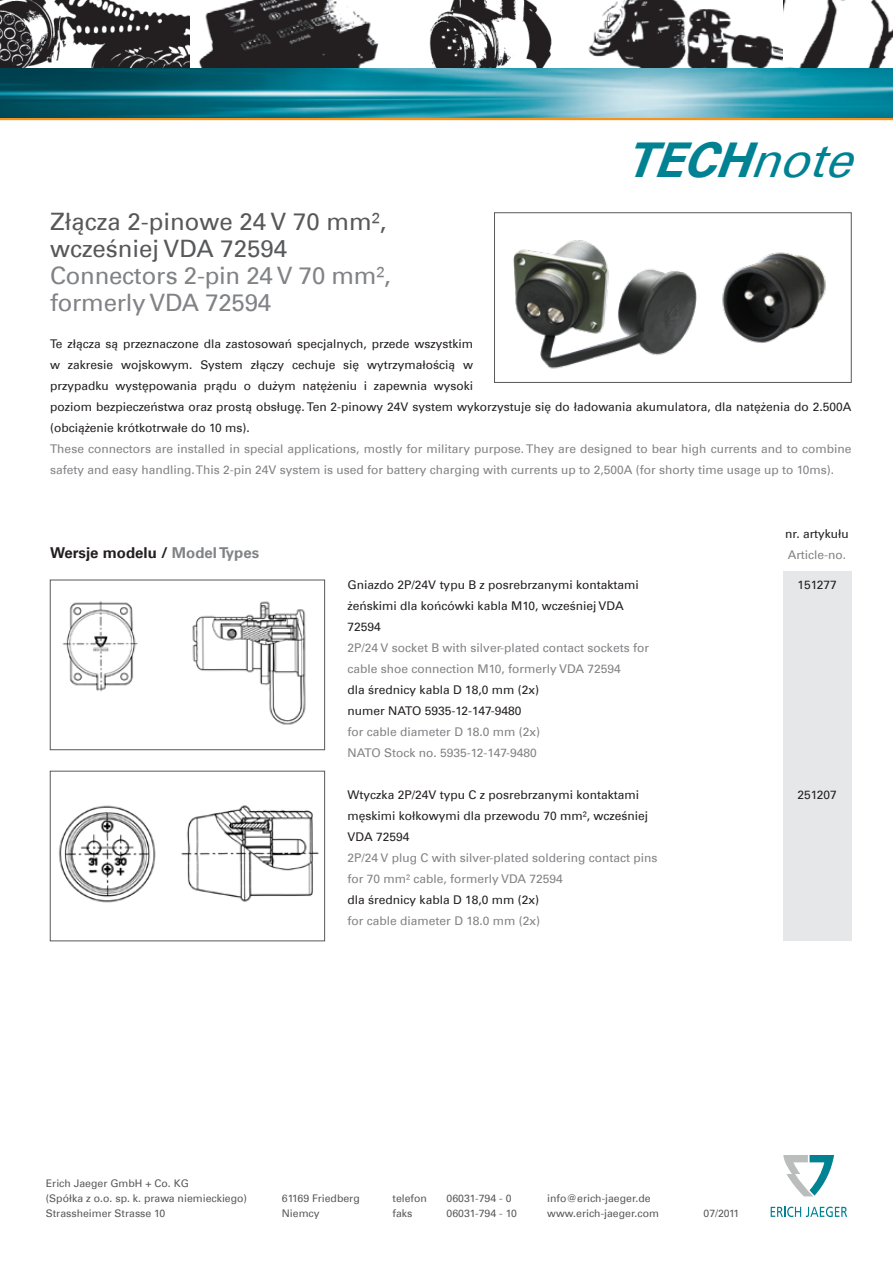
<style>
.page{position:relative;width:893px;height:1263px;background:#fff}
.page>*{position:absolute;margin:0;border:0;box-sizing:border-box;transform-origin:0 0}
.t1{font:italic 700 48px "Univers Com 65";color:#008293}
.t2{font:24px/27px "Univers Com 55 Roman";color:#57585a}
.t3{font:24px "Univers Com 55 Roman";letter-spacing:-.01em;color:#808285}
.t4{font:700 15px "Univers Com 65";color:#231f20}
.t5{font:12px/21px "Univers Com 55 Roman";color:#231f20}
.t6{font:12px/21px "Univers Com 55 Roman";color:#808285}
.Adresse{font:10.5px/15px "Univers Com 55 Roman";color:#57585a}
.s1{font-family:"Univers Com 55 Roman";font-weight:400}
.s2{color:#808285}
</style>
<div class="page">
<div style="left:494px;top:213px;width:357px;height:170px;border:1px solid #57585a"></div>
<div style="left:783px;top:572px;width:68px;height:369px;background:#e6e7e9"></div>
<img style="left:513px;top:240px;width:184px;height:129px">
<img style="left:722px;top:252px;width:104px;height:91px">
<img style="left:62px;top:601px;width:244px;height:124px">
<div style="left:50px;top:580px;width:275px;height:170px;border:1px solid #57585a"></div>
<div style="left:50px;top:771px;width:275px;height:170px;border:1px solid #57585a"></div>
<img style="left:51px;top:797px;width:275px;height:113px">
<svg style="left:783px;top:1155px;width:51px;height:41px"></svg>
<svg style="left:771px;top:1206px;width:76px;height:11px"></svg>
<img style="left:0;top:0;width:893px;height:117px">
<hr style="left:0;top:117px;width:893px;height:3px;background:#f7931d">
<p class="t2" style="left:50px;top:208px;width:338px">Złącza 2-pinowe 24 V 70 mm², wcześniej VDA 72594</p>
<p class="t3" style="left:50px;top:261px;width:342px">Connectors 2-pin 24 V 70 mm²,</p>
<p class="t3" style="left:50px;top:288px;width:223px">formerly VDA 72594</p>
<p class="t1" style="left:624px;top:132px;width:249px">TECH<span class="s1">note</span></p>
<p class="t5" style="left:50px;top:333px;width:803px">Te złącza są przeznaczone dla zastosowań specjalnych, przede wszystkim<br>w zakresie wojskowym. System złączy cechuje się wytrzymałością w<br>przypadku występowania prądu o dużym natężeniu i zapewnia wysoki<br>poziom bezpieczeństwa oraz prostą obsługę. Ten 2-pinowy 24V system wykorzystuje się do ładowania akumulatora, dla natężenia do 2.500A (obciążenie krótkotrwałe do 10 ms).</p>
<p class="t6" style="left:50px;top:438px;width:803px">These connectors are installed in special applications, mostly for military purpose. They are designed to bear high currents and to combine safety and easy handling. This 2-pin 24V system is used for battery charging with currents up to 2,500A (for shorty time usage up to 10ms).</p>
<p class="t4" style="left:50px;top:544px;width:211px">Wersje modelu / <span class="s2">Model Types</span></p>
<p class="t5" style="left:785px;top:523px;width:65px">nr. artykułu</p>
<p class="t6" style="left:788px;top:544px;width:60px">Article-no.</p>
<p class="t5" style="left:348px;top:574px;width:293px">Gniazdo 2P/24V typu B z posrebrzanymi kontaktami</p>
<p class="t5" style="left:797px;top:574px;width:41px">151277</p>
<p class="t5" style="left:348px;top:595px;width:278px">żeńskimi dla końcówki kabla M10, wcześniej VDA<br>72594</p>
<p class="t6" style="left:348px;top:637px;width:303px">2P/24 V socket B with silver-plated contact sockets for cable shoe connection M10, formerly VDA 72594</p>
<p class="t5" style="left:348px;top:679px;width:193px">dla średnicy kabla D 18,0 mm (2x) numer NATO 5935-12-147-9480</p>
<p class="t6" style="left:348px;top:721px;width:194px">for cable diameter D 18.0 mm (2x)</p>
<p class="t6" style="left:348px;top:742px;width:191px">NATO Stock no. 5935-12-147-9480</p>
<p class="t5" style="left:348px;top:784px;width:302px">Wtyczka 2P/24V typu C z posrebrzanymi kontaktami męskimi kołkowymi dla przewodu 70 mm², wcześniej<br>VDA 72594</p>
<p class="t6" style="left:348px;top:847px;width:311px">2P/24 V plug C with silver-plated soldering contact pins for 70 mm² cable, formerly VDA 72594</p>
<p class="t5" style="left:348px;top:889px;width:193px">dla średnicy kabla D 18,0 mm (2x)</p>
<p class="t6" style="left:348px;top:910px;width:194px">for cable diameter D 18.0 mm (2x)</p>
<p class="t5" style="left:797px;top:785px;width:41px">251207</p>
<p class="Adresse" style="left:46px;top:1176px;width:203px">Erich Jaeger GmbH + Co. KG<br>(Spółka z o.o. sp. k. prawa niemieckiego)<br>Strassheimer Strasse 10</p>
<p class="Adresse" style="left:282px;top:1191px;width:79px">61169 Friedberg</p>
<p class="Adresse" style="left:282px;top:1206px;width:39px">Niemcy</p>
<p class="Adresse" style="left:393px;top:1191px;width:36px">telefon</p>
<p class="Adresse" style="left:447px;top:1191px;width:66px">06031-794 - 0</p>
<p class="Adresse" style="left:393px;top:1206px;width:21px">faks</p>
<p class="Adresse" style="left:447px;top:1206px;width:72px">06031-794 - 10</p>
<p class="Adresse" style="left:547px;top:1191px;width:105px">info@erich-jaeger.de</p>
<p class="Adresse" style="left:547px;top:1206px;width:113px">www.erich-jaeger.com</p>
<p class="Adresse" style="left:703px;top:1206px;width:37px">07/2011</p>
</div>
